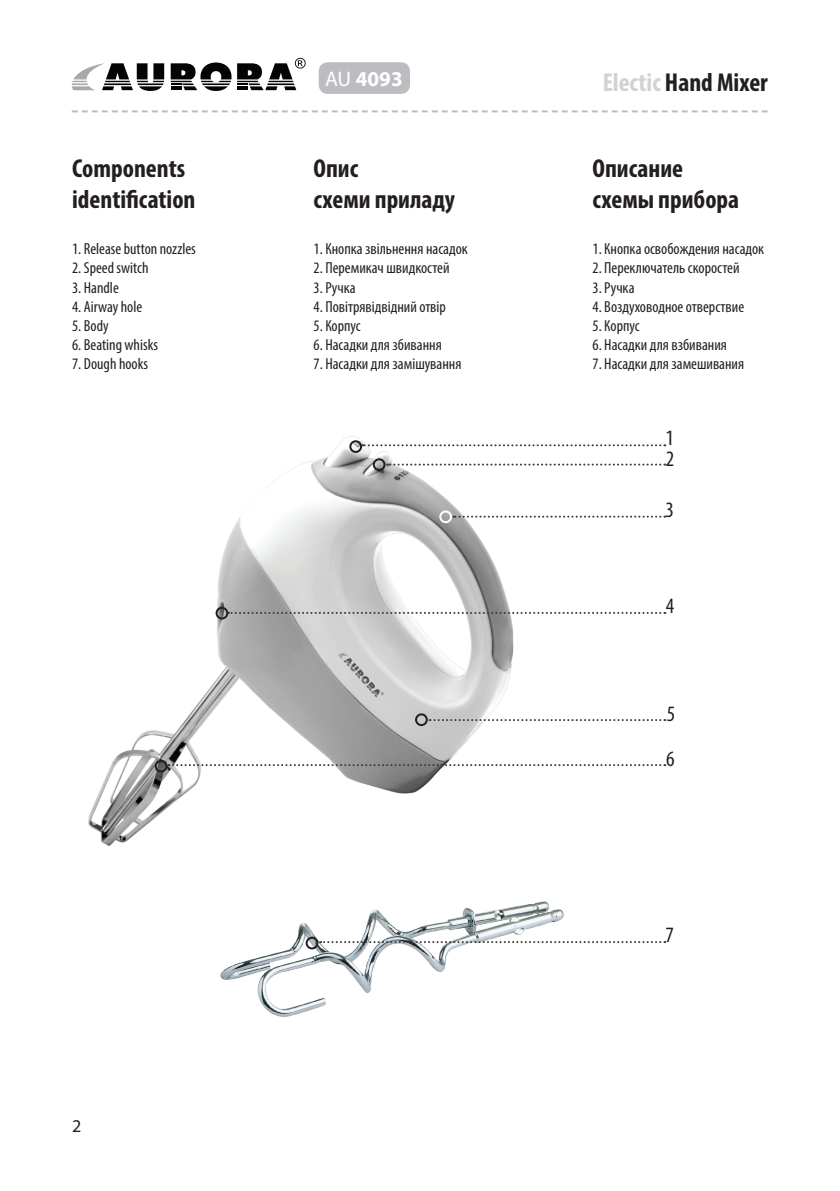
<style>
.page{position:relative;width:840px;height:1191px;background:#fff}
.page>*{position:absolute;margin:0;border:0;box-sizing:border-box;transform-origin:0 0}
.t1{font:700 condensed 26px/31.2px "Myriad Pro";color:#231f20}
.t2{font:condensed 22px "Myriad Pro";color:#231f20}
.t3{font:700 21.2px "Myriad Pro";color:#fff}
.t4{font:18px "Myriad Pro";color:#231f20}
.t5{font:condensed 16px "Myriad Pro";color:#231f20}
.s1{font-weight:400}
.s2{color:#d1d2d4}
</style>
<div class="page">
<svg style="left:170px;top:62px;width:61px;height:29px"></svg>
<svg style="left:72px;top:63px;width:92px;height:28px"></svg>
<svg style="left:237px;top:58px;width:68px;height:32px"></svg>
<div style="left:318px;top:62px;width:92px;height:32px;background:#bcbdc0;border-radius:9px"></div>
<svg style="left:72px;top:110px;width:695px;height:2px"></svg>
<img style="left:88px;top:436px;width:439px;height:410px">
<svg style="left:429px;top:719px;width:236px;height:2px"></svg>
<div style="left:415px;top:713px;width:12px;height:13px;border:2px solid #231f20;border-radius:50%"></div>
<svg style="left:453px;top:515px;width:212px;height:2px"></svg>
<div style="left:439px;top:510px;width:13px;height:13px;border:2px solid #fff;border-radius:50%"></div>
<svg style="left:228px;top:612px;width:437px;height:2px"></svg>
<div style="left:215px;top:607px;width:13px;height:12px;border:2px solid #231f20;border-radius:50%"></div>
<svg style="left:168px;top:764px;width:497px;height:2px"></svg>
<div style="left:155px;top:759px;width:12px;height:13px;border:2px solid #231f20;border-radius:50%"></div>
<div style="left:349px;top:440px;width:13px;height:13px;border:2px solid #231f20;border-radius:50%"></div>
<svg style="left:362px;top:444px;width:303px;height:2px"></svg>
<img style="left:220px;top:901px;width:344px;height:116px">
<svg style="left:320px;top:941px;width:345px;height:2px"></svg>
<div style="left:305px;top:936px;width:13px;height:13px;border:2px solid #231f20;border-radius:50%"></div>
<svg style="left:387px;top:463px;width:278px;height:2px"></svg>
<div style="left:372px;top:458px;width:13px;height:13px;border:2px solid #231f20;border-radius:50%"></div>
<h1 class="t1" style="left:72px;top:152px;width:125px">Components identification</h1>
<p class="t5" style="left:72px;top:239px;width:125px">1. Release button nozzles</p>
<p class="t5" style="left:72px;top:258px;width:78px">2. Speed switch</p>
<p class="t5" style="left:72px;top:277px;width:48px">3. Handle</p>
<p class="t5" style="left:72px;top:297px;width:72px">4. Airway hole</p>
<p class="t5" style="left:72px;top:316px;width:38px">5. Body</p>
<p class="t5" style="left:72px;top:335px;width:87px">6. Beating whisks</p>
<p class="t5" style="left:72px;top:354px;width:77px">7. Dough hooks</p>
<p class="t4" style="left:72px;top:1115px;width:11px">2</p>
<h3 class="t3" style="left:325px;top:65px;width:79px"><span class="s1">AU</span> 4093</h3>
<h1 class="t1" style="left:602px;top:67px;width:167px"><span class="s2">Electic</span> Hand Mixer</h1>
<h1 class="t1" style="left:313px;top:152px;width:143px">Опис<br>схеми приладу</h1>
<p class="t5" style="left:313px;top:239px;width:155px">1. Кнопка звільнення насадок</p>
<p class="t5" style="left:313px;top:258px;width:137px">2. Перемикач швидкостей</p>
<p class="t5" style="left:313px;top:277px;width:43px">3. Ручка</p>
<p class="t5" style="left:313px;top:297px;width:134px">4. Повітрявідвідний отвір</p>
<p class="t5" style="left:313px;top:316px;width:49px">5. Корпус</p>
<p class="t5" style="left:313px;top:335px;width:129px">6. Насадки для збивання</p>
<p class="t5" style="left:313px;top:354px;width:149px">7. Насадки для замішування</p>
<h1 class="t1" style="left:592px;top:152px;width:148px">Описание схемы прибора</h1>
<p class="t5" style="left:592px;top:239px;width:173px">1. Кнопка освобождения насадок</p>
<p class="t5" style="left:592px;top:258px;width:148px">2. Переключатель скоростей</p>
<p class="t5" style="left:592px;top:277px;width:43px">3. Ручка</p>
<p class="t5" style="left:592px;top:297px;width:153px">4. Воздуховодное отверствие</p>
<p class="t5" style="left:592px;top:316px;width:49px">5. Корпус</p>
<p class="t5" style="left:592px;top:335px;width:136px">6. Насадки для взбивания</p>
<p class="t5" style="left:592px;top:354px;width:153px">7. Насадки для замешивания</p>
<h2 class="t2" style="left:665px;top:425px;width:10px">1</h2>
<h2 class="t2" style="left:665px;top:445px;width:10px">2</h2>
<h2 class="t2" style="left:665px;top:497px;width:10px">3</h2>
<h2 class="t2" style="left:665px;top:593px;width:10px">4</h2>
<h2 class="t2" style="left:666px;top:700px;width:10px">5</h2>
<h2 class="t2" style="left:666px;top:745px;width:10px">6</h2>
<h2 class="t2" style="left:665px;top:921px;width:10px">7</h2>
</div>
